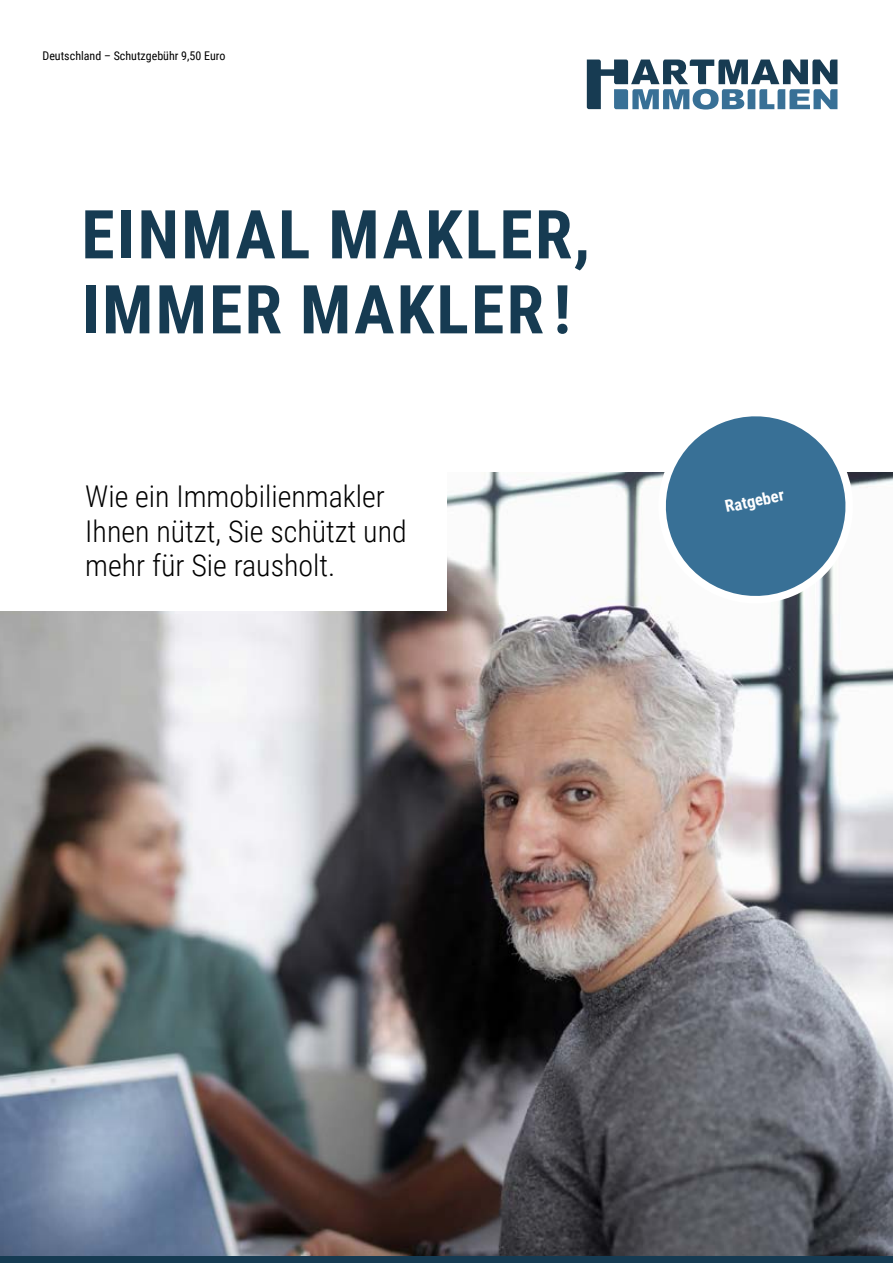
<style>
.page{position:relative;width:893px;height:1263px;background:#fff}
.page>*{position:absolute;margin:0;border:0;box-sizing:border-box;transform-origin:0 0}
.t1{font:700 67.5px/75px "Roboto Condensed";letter-spacing:.035em;color:#163b52}
.t2{font:300 30px/34.5px "Roboto Condensed";color:#000}
.t3{font:700 16.5px "Roboto Condensed";color:#fff}
.t4{font:12px "Roboto Condensed";color:#000}
</style>
<div class="page">
<svg style="left:587px;top:60px;width:250px;height:50px"></svg>
<img style="left:0;top:472px;width:893px;height:785px">
<div style="left:0;top:464px;width:446px;height:147px;background:#fff"></div>
<div style="left:0;top:1257px;width:893px;height:6px;background:#163b52"></div>
<svg style="left:649px;top:416px;width:213px;height:196px"></svg>
<p class="t4" style="left:43px;top:47px;width:184px">Deutschland – Schutzgebühr 9,50 Euro</p>
<h1 class="t1" style="left:81px;top:194px;width:510px">EINMAL MAKLER,<br>IMMER MAKLER!</h1>
<p class="t2" style="left:85px;top:478px;width:323px">Wie ein Immobilienmakler<br>Ihnen nützt, Sie schützt und mehr für Sie rausholt.</p>
<p class="t3" style="left:723px;top:495px;width:61px;rotate:-12deg">Ratgeber</p>
</div>
